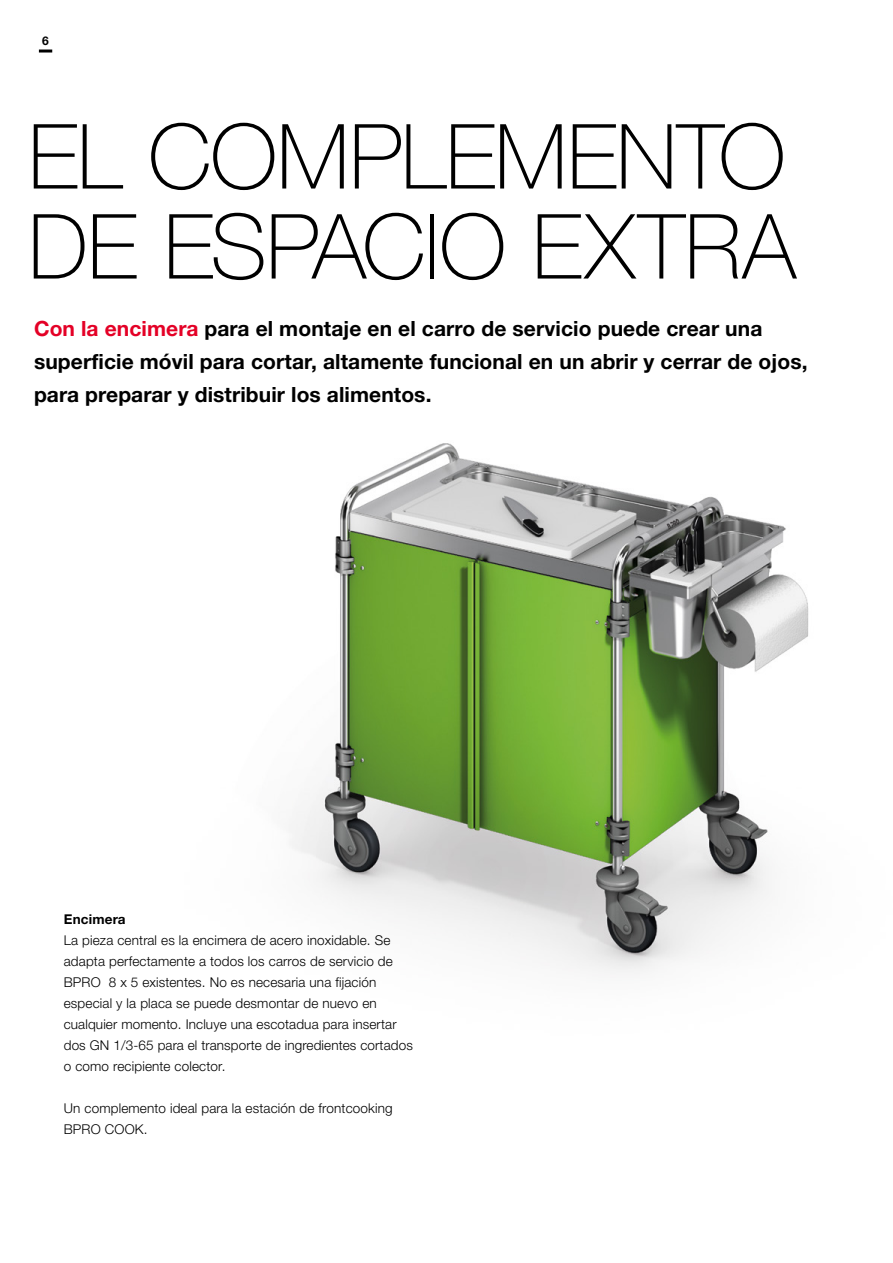
<style>
.page{position:relative;width:893px;height:1263px;background:#fff}
.page>*{position:absolute;margin:0;border:0;box-sizing:border-box;transform-origin:0 0}
.t1{font:100 90px/90px "Helvetica Neue LTW1 G";letter-spacing:-.01em;color:#000}
.t2{font:700 21px/33px "Helvetica Neue LTW1 G";letter-spacing:.005em;color:#000}
.t3{font:300 13.5px/21px "Helvetica Neue LTW1 G";letter-spacing:.01em;color:#000}
.t4{font:700 13.5px "Helvetica Neue LTW1 G";letter-spacing:.01em;color:#000}
.t5{font:700 12px "Helvetica Neue LTW1 G";color:#000}
.s1{color:#e40026}
</style>
<div class="page">
<img style="left:289px;top:443px;width:520px;height:531px">
<svg style="left:39px;top:50px;width:13px;height:3px"></svg>
<p class="t5" style="left:42px;top:33px;width:8px">6</p>
<h1 class="t1" style="left:28px;top:112px;width:769px">EL COMPLEMENTO<br>DE ESPACIO EXTRA</h1>
<h2 class="t2" style="left:34px;top:312px;width:775px"><span class="s1">Con la encimera</span> para el montaje en el carro de servicio puede crear una superficie móvil para cortar, altamente funcional en un abrir y cerrar de ojos, para preparar y distribuir los alimentos.</h2>
<p class="t4" style="left:64px;top:911px;width:63px">Encimera</p>
<p class="t3" style="left:64px;top:929px;width:351px">La pieza central es la encimera de acero inoxidable. Se adapta perfectamente a todos los carros de servicio de BPRO 8 x 5 existentes. No es necesaria una fijación especial y la placa se puede desmontar de nuevo en cualquier momento. Incluye una escotadua para insertar dos GN 1/3-65 para el transporte de ingredientes cortados o como recipiente colector.</p>
<p class="t3" style="left:64px;top:1097px;width:330px">Un complemento ideal para la estación de frontcooking<br>BPRO COOK.</p>
</div>
